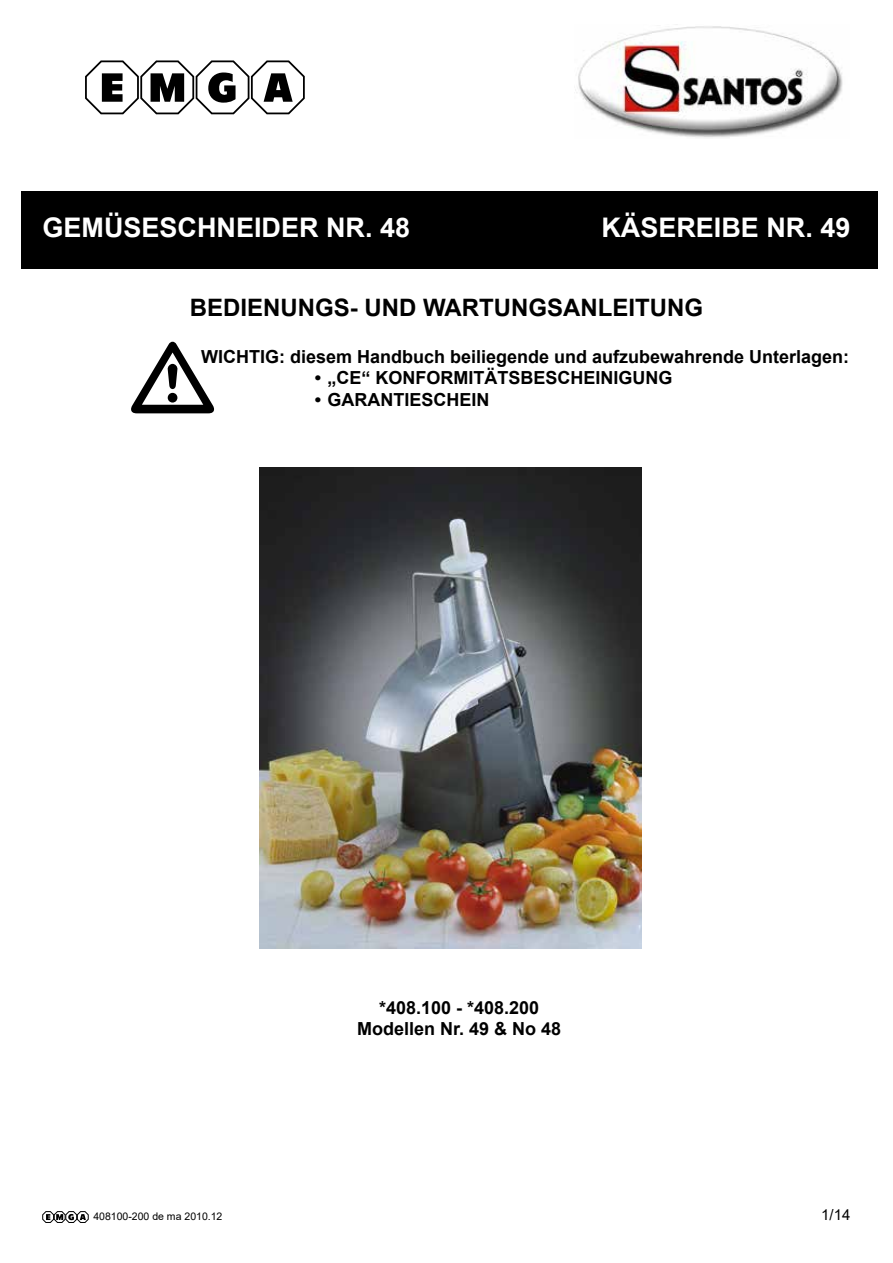
<style>
.page{position:relative;width:893px;height:1263px;background:#fff}
.page>*{position:absolute;margin:0;border:0;box-sizing:border-box;transform-origin:0 0}
.t1{font:700 27px "Arial";color:#fff}
.t2{font:700 24px "Arial";color:#000}
.t3{font:700 18px/21.6px "Arial";color:#000;text-align:center}
.t4{font:15px "Arial";color:#000}
.t5{font:10.5px "Arial";color:#000}
</style>
<div class="page">
<div style="left:21px;top:192px;width:857px;height:77px;background:#000"></div>
<img style="left:575px;top:24px;width:268px;height:114px">
<img style="left:259px;top:467px;width:383px;height:481px">
<svg style="left:85px;top:60px;width:220px;height:54px"></svg>
<svg style="left:43px;top:1211px;width:45px;height:12px"></svg>
<h1 class="t1" style="left:43px;top:217px;width:369px">GEMÜSESCHNEIDER NR. 48</h1>
<h1 class="t1" style="left:601px;top:217px;width:251px">KÄSEREIBE NR. 49</h1>
<h2 class="t2" style="left:190px;top:298px;width:515px">BEDIENUNGS- UND WARTUNGSANLEITUNG</h2>
<p class="t3" style="left:201px;top:347px;width:650px">WICHTIG: diesem Handbuch beiliegende und aufzubewahrende Unterlagen:</p>
<p class="t3" style="left:315px;top:369px;width:359px">• „CE“ KONFORMITÄTSBESCHEINIGUNG</p>
<p class="t3" style="left:315px;top:390px;width:176px">• GARANTIESCHEIN</p>
<p class="t3" style="left:357px;top:998px;width:206px">*408.100 - *408.200<br>Modellen Nr. 49 &amp; No 48</p>
<p class="t5" style="left:93px;top:1212px;width:131px">408100-200 de ma 2010.12</p>
<p class="t4" style="left:821px;top:1209px;width:31px">1/14</p>
</div>
